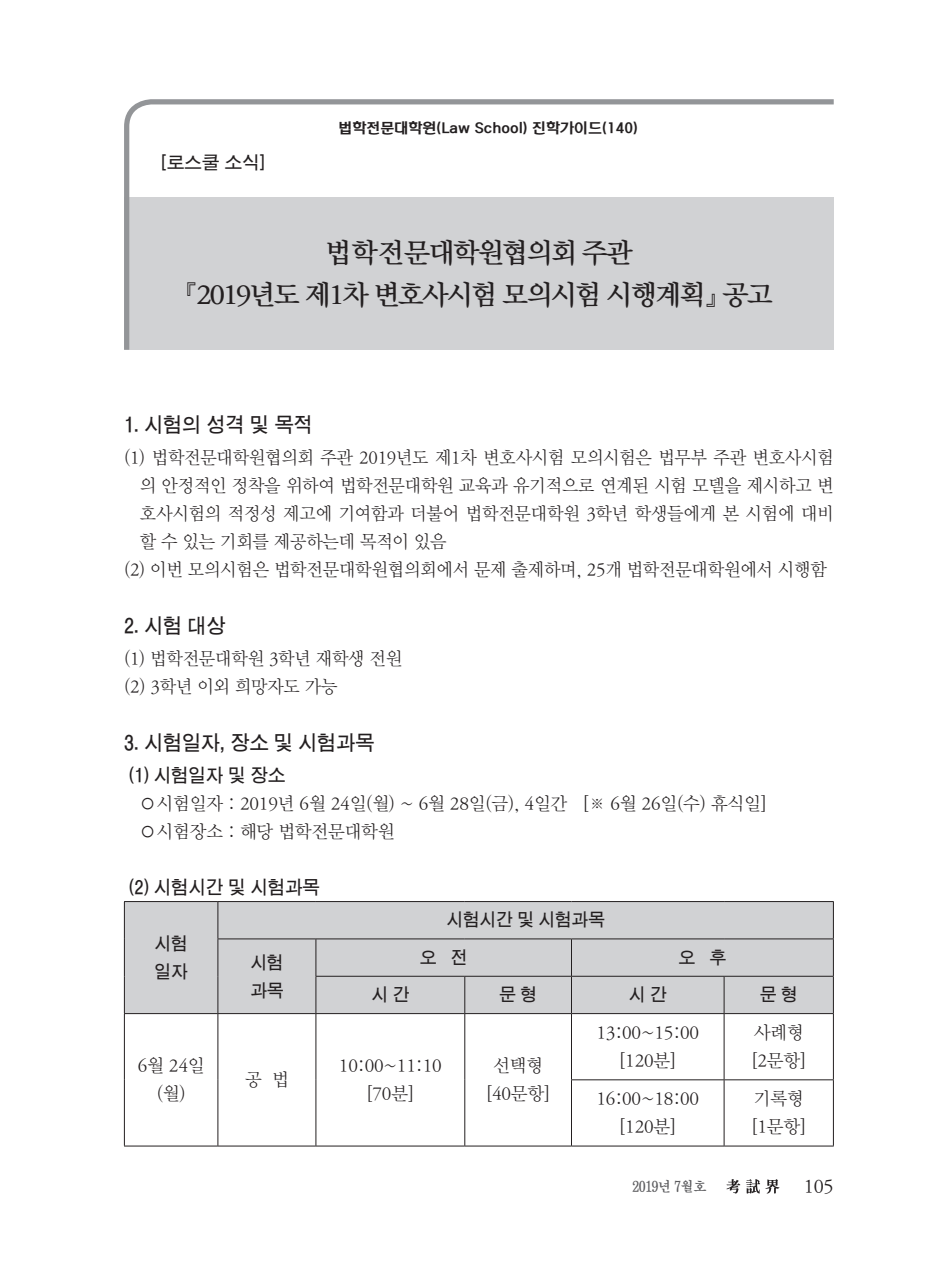
<style>
.page{position:relative;width:933px;height:1275px;background:#fff}
.page>*{position:absolute;margin:0;border:0;box-sizing:border-box;transform-origin:0 0}
.t1{font:28px/42px "DX Nmu Std 40";letter-spacing:-.07em;color:#231f20;text-align:center}
.t2{font:20.12px "D Xgo Std 40";letter-spacing:-.01em;color:#231f20;scale:.95 1}
.t3{font:19.25px "DX Nmu Std 30";color:#231f20}
.t4{font:18.38px/28px "DX Nmu Std 20";letter-spacing:-.01em;color:#231f20;scale:.95 1}
.t5{font:18.38px/28px "DX Nmu Std 20";letter-spacing:-.01em;color:#231f20;text-align:center}
.t6{font:18.38px "D Xgo Std 40";letter-spacing:-.01em;color:#231f20;scale:.95 1}
.t7{font:17.5px/28px "D Xgo Std 40";letter-spacing:-.01em;color:#231f20;scale:.95 1}
.t8{font:17.5px "D Xgo Std 40";letter-spacing:-.01em;color:#231f20}
.t9{font:14px "DX Frty Std B";color:#231f20}
.t10{font:14px "D Xmu Std 40";letter-spacing:-.05em;color:#5a5a5d;scale:.95 1}
.s1{font-family:"DX Ari Std B"}
</style>
<div class="page">
<svg style="left:726px;top:1179px;width:14px;height:14px"></svg>
<svg style="left:746px;top:1179px;width:33px;height:14px"></svg>
<div style="left:125px;top:902px;width:708px;height:111px;background:#d1d2d4"></div>
<hr style="left:124px;top:1014px;width:1px;height:66px;background:#231f20">
<hr style="left:217px;top:1014px;width:1px;height:66px;background:#231f20">
<hr style="left:315px;top:1014px;width:1px;height:66px;background:#231f20">
<hr style="left:464px;top:1014px;width:1px;height:66px;background:#231f20">
<hr style="left:124px;top:1080px;width:1px;height:66px;background:#231f20">
<hr style="left:217px;top:1080px;width:1px;height:66px;background:#231f20">
<hr style="left:315px;top:1080px;width:1px;height:66px;background:#231f20">
<hr style="left:464px;top:1080px;width:1px;height:66px;background:#231f20">
<hr style="left:571px;top:1014px;width:1px;height:65px;background:#231f20">
<hr style="left:723px;top:1014px;width:1px;height:65px;background:#231f20">
<hr style="left:833px;top:1014px;width:1px;height:65px;background:#231f20">
<hr style="left:571px;top:1079px;width:153px;height:1px;background:#231f20">
<hr style="left:571px;top:1080px;width:1px;height:66px;background:#231f20">
<hr style="left:724px;top:1079px;width:109px;height:1px;background:#231f20">
<hr style="left:723px;top:1080px;width:1px;height:66px;background:#231f20">
<hr style="left:833px;top:1080px;width:1px;height:66px;background:#231f20">
<hr style="left:124px;top:901px;width:94px;height:1px;background:#231f20">
<hr style="left:124px;top:902px;width:1px;height:37px;background:#231f20">
<hr style="left:124px;top:939px;width:1px;height:37px;background:#231f20">
<hr style="left:124px;top:976px;width:1px;height:37px;background:#231f20">
<hr style="left:124px;top:1013px;width:94px;height:1px;background:#231f20">
<hr style="left:218px;top:901px;width:98px;height:1px;background:#231f20">
<hr style="left:217px;top:902px;width:1px;height:37px;background:#231f20">
<hr style="left:316px;top:901px;width:149px;height:1px;background:#231f20">
<hr style="left:465px;top:901px;width:106px;height:1px;background:#231f20">
<hr style="left:571px;top:901px;width:153px;height:1px;background:#231f20">
<hr style="left:724px;top:901px;width:109px;height:1px;background:#231f20">
<hr style="left:833px;top:902px;width:1px;height:37px;background:#231f20">
<hr style="left:217px;top:939px;width:99px;height:1px;background:#231f20">
<hr style="left:217px;top:939px;width:1px;height:37px;background:#231f20">
<hr style="left:217px;top:976px;width:1px;height:37px;background:#231f20">
<hr style="left:218px;top:1013px;width:98px;height:1px;background:#231f20">
<hr style="left:316px;top:939px;width:149px;height:1px;background:#231f20">
<hr style="left:315px;top:939px;width:1px;height:37px;background:#231f20">
<hr style="left:465px;top:939px;width:106px;height:1px;background:#231f20">
<hr style="left:571px;top:939px;width:153px;height:1px;background:#231f20">
<hr style="left:571px;top:939px;width:1px;height:37px;background:#231f20">
<hr style="left:724px;top:939px;width:109px;height:1px;background:#231f20">
<hr style="left:833px;top:939px;width:1px;height:37px;background:#231f20">
<hr style="left:315px;top:976px;width:150px;height:1px;background:#231f20">
<hr style="left:315px;top:977px;width:1px;height:36px;background:#231f20">
<hr style="left:465px;top:976px;width:106px;height:1px;background:#231f20">
<hr style="left:464px;top:977px;width:1px;height:36px;background:#231f20">
<hr style="left:571px;top:976px;width:153px;height:1px;background:#231f20">
<hr style="left:571px;top:977px;width:1px;height:36px;background:#231f20">
<hr style="left:724px;top:976px;width:109px;height:1px;background:#231f20">
<hr style="left:723px;top:977px;width:1px;height:36px;background:#231f20">
<hr style="left:833px;top:977px;width:1px;height:36px;background:#231f20">
<hr style="left:316px;top:1013px;width:149px;height:1px;background:#231f20">
<hr style="left:465px;top:1013px;width:106px;height:1px;background:#231f20">
<hr style="left:571px;top:1013px;width:153px;height:1px;background:#231f20">
<hr style="left:724px;top:1013px;width:109px;height:1px;background:#231f20">
<hr style="left:124px;top:1146px;width:94px;height:1px;background:#231f20">
<hr style="left:218px;top:1146px;width:98px;height:1px;background:#231f20">
<hr style="left:316px;top:1146px;width:149px;height:1px;background:#231f20">
<hr style="left:465px;top:1146px;width:106px;height:1px;background:#231f20">
<hr style="left:571px;top:1146px;width:153px;height:1px;background:#231f20">
<hr style="left:724px;top:1146px;width:109px;height:1px;background:#231f20">
<svg style="left:124px;top:99px;width:710px;height:251px"></svg>
<p class="t8" style="left:161px;top:153px;width:105px">[로스쿨 소식]</p>
<p class="t9" style="left:338px;top:121px;width:301px">법학전문대학원(Law School) 진학가이드(140)</p>
<h1 class="t1" style="left:184px;top:233px;width:590px">법학전문대학원협의회 주관<br>『2019년도 제1차 변호사시험 모의시험 시행계획』 공고</h1>
<p class="t2" style="left:124px;top:415px;width:200px">1. 시험의 성격 및 목적</p>
<p class="t4" style="left:124px;top:444px;width:748px">(1) 법학전문대학원협의회 주관 2019년도 제1차 변호사시험 모의시험은 법무부 주관 변호사시험</p>
<p class="t4" style="left:140px;top:472px;width:731px">의 안정적인 정착을 위하여 법학전문대학원 교육과 유기적으로 연계된 시험 모델을 제시하고 변</p>
<p class="t4" style="left:140px;top:500px;width:731px">호사시험의 적정성 제고에 기여함과 더불어 법학전문대학원 3학년 학생들에게 본 시험에 대비</p>
<p class="t4" style="left:140px;top:528px;width:324px">할 수 있는 기회를 제공하는데 목적이 있음</p>
<p class="t4" style="left:124px;top:556px;width:741px">(2) 이번 모의시험은 법학전문대학원협의회에서 문제 출제하며, 25개 법학전문대학원에서 시행함</p>
<p class="t2" style="left:124px;top:616px;width:108px">2. 시험 대상</p>
<p class="t4" style="left:124px;top:645px;width:294px">(1) 법학전문대학원 3학년 재학생 전원 (2) 3학년 이외 희망자도 가능</p>
<p class="t2" style="left:124px;top:733px;width:265px">3. 시험일자, 장소 및 시험과목</p>
<p class="t6" style="left:129px;top:766px;width:166px">(1) 시험일자 및 장소</p>
<p class="t5" style="left:139px;top:790px;width:629px"><span class="s1">○</span>시험일자 : 2019년 6월 24일(월) ~ 6월 28일(금), 4일간 [※ 6월 26일(수) 휴식일]</p>
<p class="t5" style="left:139px;top:818px;width:257px"><span class="s1">○</span>시험장소 : 해당 법학전문대학원</p>
<p class="t6" style="left:129px;top:878px;width:202px">(2) 시험시간 및 시험과목</p>
<p class="t7" style="left:155px;top:930px;width:36px">시험 일자</p>
<p class="t7" style="left:446px;top:907px;width:168px">시험시간 및 시험과목</p>
<p class="t7" style="left:250px;top:949px;width:36px">시험 과목</p>
<p class="t7" style="left:420px;top:944px;width:52px">오 전</p>
<p class="t7" style="left:678px;top:944px;width:52px">오 후</p>
<p class="t7" style="left:371px;top:982px;width:41px">시 간</p>
<p class="t7" style="left:499px;top:982px;width:41px">문 형</p>
<p class="t7" style="left:629px;top:982px;width:41px">시 간</p>
<p class="t7" style="left:759px;top:982px;width:41px">문 형</p>
<p class="t5" style="left:138px;top:1052px;width:68px">6월 24일 (월)</p>
<p class="t5" style="left:245px;top:1066px;width:45px">공 법</p>
<p class="t5" style="left:339px;top:1052px;width:104px">10:00~11:10 [70분]</p>
<p class="t5" style="left:486px;top:1052px;width:66px">선택형 [40문항]</p>
<p class="t5" style="left:596px;top:1019px;width:104px">13:00~15:00 [120분]</p>
<p class="t5" style="left:751px;top:1019px;width:56px;text-align:left">사례형 [2문항]</p>
<p class="t5" style="left:596px;top:1085px;width:104px">16:00~18:00 [120분]</p>
<p class="t5" style="left:751px;top:1085px;width:56px;text-align:left">기록형 [1문항]</p>
<p class="t10" style="left:632px;top:1179px;width:80px">2019년 7월호</p>
<p class="t3" style="left:804px;top:1176px;width:31px">105</p>
</div>
